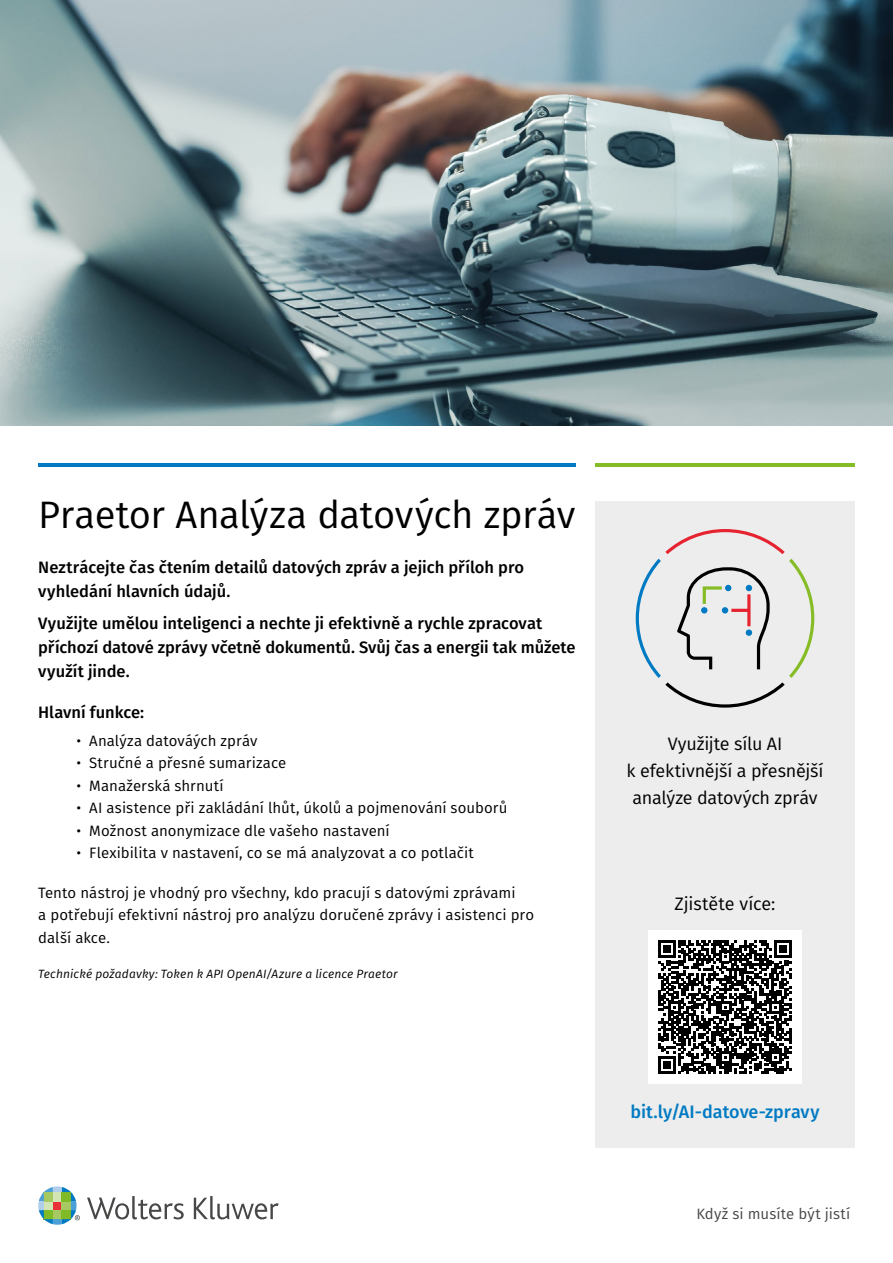
<style>
.page{position:relative;width:893px;height:1263px;background:#fff}
.page>*{position:absolute;margin:0;border:0;box-sizing:border-box;transform-origin:0 0}
.t1{font:38.25px "Fira Sans";letter-spacing:-.01em;color:#000}
.t2{font:18px/27px "Fira Sans";letter-spacing:-.015em;color:#000;text-align:center}
.t3{font:500 18px "Fira Sans";letter-spacing:-.005em;color:#007ac2}
.t4{font:500 16.5px/24px "Fira Sans";color:#000}
.t5{font:15px/22.5px "Fira Sans";letter-spacing:.005em;color:#000}
.t6{font:15px "Fira Sans";letter-spacing:.005em;color:#474746}
.t7{font:italic 12px "Fira Sans";letter-spacing:.015em;color:#000}
</style>
<div class="page">
<div style="left:595px;top:502px;width:260px;height:646px;background:#ededed"></div>
<img style="left:0;top:0;width:893px;height:425px">
<svg style="left:636px;top:529px;width:178px;height:179px"></svg>
<div style="left:648px;top:931px;width:153px;height:153px;background:#fff"></div>
<svg style="left:658px;top:941px;width:133px;height:133px"></svg>
<svg style="left:87px;top:1196px;width:97px;height:23px"></svg>
<svg style="left:194px;top:1196px;width:85px;height:23px"></svg>
<svg style="left:38px;top:1186px;width:42px;height:39px"></svg>
<hr style="left:595px;top:463px;width:260px;height:4px;background:#86bc25">
<hr style="left:38px;top:463px;width:538px;height:4px;background:#007ac2">
<h1 class="t1" style="left:38px;top:486px;width:539px">Praetor Analýza datových zpráv</h1>
<p class="t4" style="left:38px;top:554px;width:487px">Neztrácejte čas čtením detailů datových zpráv a jejich příloh pro vyhledání hlavních údajů.</p>
<p class="t4" style="left:38px;top:610px;width:539px">Využijte umělou inteligenci a nechte ji efektivně a rychle zpracovat příchozí datové zprávy včetně dokumentů. Svůj čas a energii tak můžete využít jinde.</p>
<p class="t4" style="left:38px;top:699px;width:107px">Hlavní funkce:</p>
<p class="t5" style="left:77px;top:729px;width:182px">• Analýza datováých zpráv</p>
<p class="t5" style="left:77px;top:751px;width:211px">• Stručné a přesné sumarizace</p>
<p class="t5" style="left:77px;top:774px;width:149px">• Manažerská shrnutí</p>
<p class="t5" style="left:77px;top:796px;width:433px">• AI asistence při zakládání lhůt, úkolů a pojmenování souborů</p>
<p class="t5" style="left:77px;top:819px;width:315px">• Možnost anonymizace dle vašeho nastavení</p>
<p class="t5" style="left:77px;top:841px;width:399px">• Flexibilita v nastavení, co se má analyzovat a co potlačit</p>
<p class="t5" style="left:38px;top:881px;width:497px">Tento nástroj je vhodný pro všechny, kdo pracují s datovými zprávami<br>a potřebují efektivní nástroj pro analýzu doručené zprávy i asistenci pro další akce.</p>
<p class="t7" style="left:38px;top:965px;width:361px">Technické požadavky: Token k API OpenAI/Azure a licence Praetor</p>
<p class="t2" style="left:627px;top:730px;width:198px">Využijte sílu AI<br>k efektivnější a přesnější analýze datových zpráv</p>
<p class="t2" style="left:674px;top:890px;width:102px">Zjistěte více:</p>
<p class="t3" style="left:630px;top:1097px;width:191px">bit.ly/AI-datove-zpravy</p>
<p class="t6" style="left:696px;top:1202px;width:156px">Když si musíte být jistí</p>
</div>
